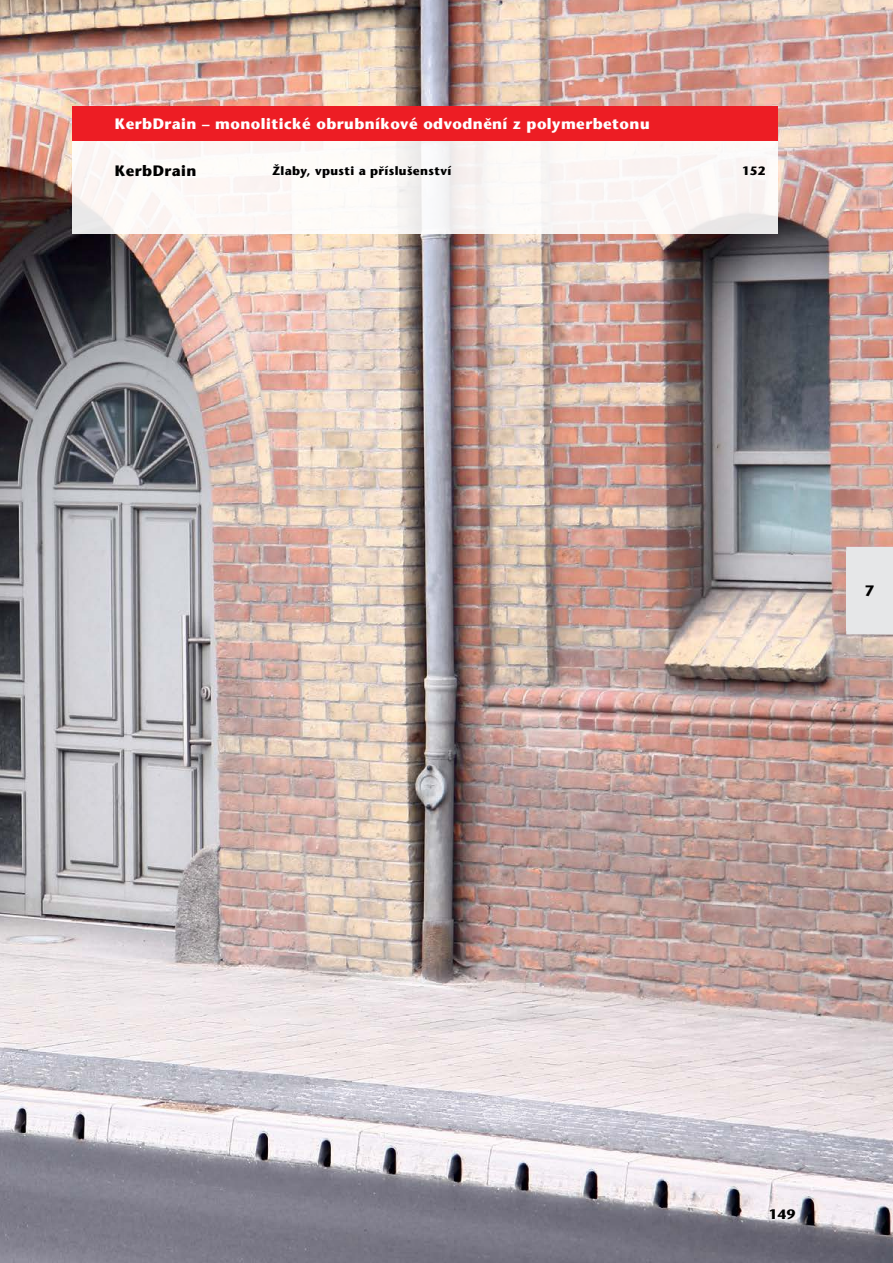
<style>
.page{position:relative;width:893px;height:1263px;background:#fff}
.page>*{position:absolute;margin:0;border:0;box-sizing:border-box;transform-origin:0 0}
.t1{font:700 15px "Stone Sans";letter-spacing:.03em;color:#fff}
.t2{font:700 15px "Stone Sans";letter-spacing:.03em;color:#000}
.t3{font:700 13.5px "Stone Sans";color:#000}
.t4{font:700 12px "Stone Sans";letter-spacing:.03em;color:#000}
</style>
<div class="page">
<img style="left:0;top:0;width:893px;height:1263px">
<div style="left:72px;top:106px;width:706px;height:128px;background:#fcf8f7"></div>
<div style="left:72px;top:106px;width:706px;height:34px;background:#ed1d24"></div>
<div style="left:846px;top:551px;width:47px;height:79px;background:#e6e7e8"></div>
<div style="left:846px;top:547px;width:47px;height:8px;background:#e6e7e8"></div>
<div style="left:846px;top:626px;width:47px;height:8px;background:#e6e7e8"></div>
<p class="t1" style="left:115px;top:115px;width:536px">KerbDrain – monolitické obrubníkové odvodnění z polymerbetonu</p>
<p class="t2" style="left:115px;top:162px;width:83px">KerbDrain</p>
<p class="t4" style="left:272px;top:164px;width:181px">Žlaby, vpusti a příslušenství</p>
<p class="t4" style="left:742px;top:164px;width:25px">152</p>
<p class="t2" style="left:865px;top:582px;width:11px">7</p>
<p class="t3" style="left:769px;top:1206px;width:28px">149</p>
</div>
